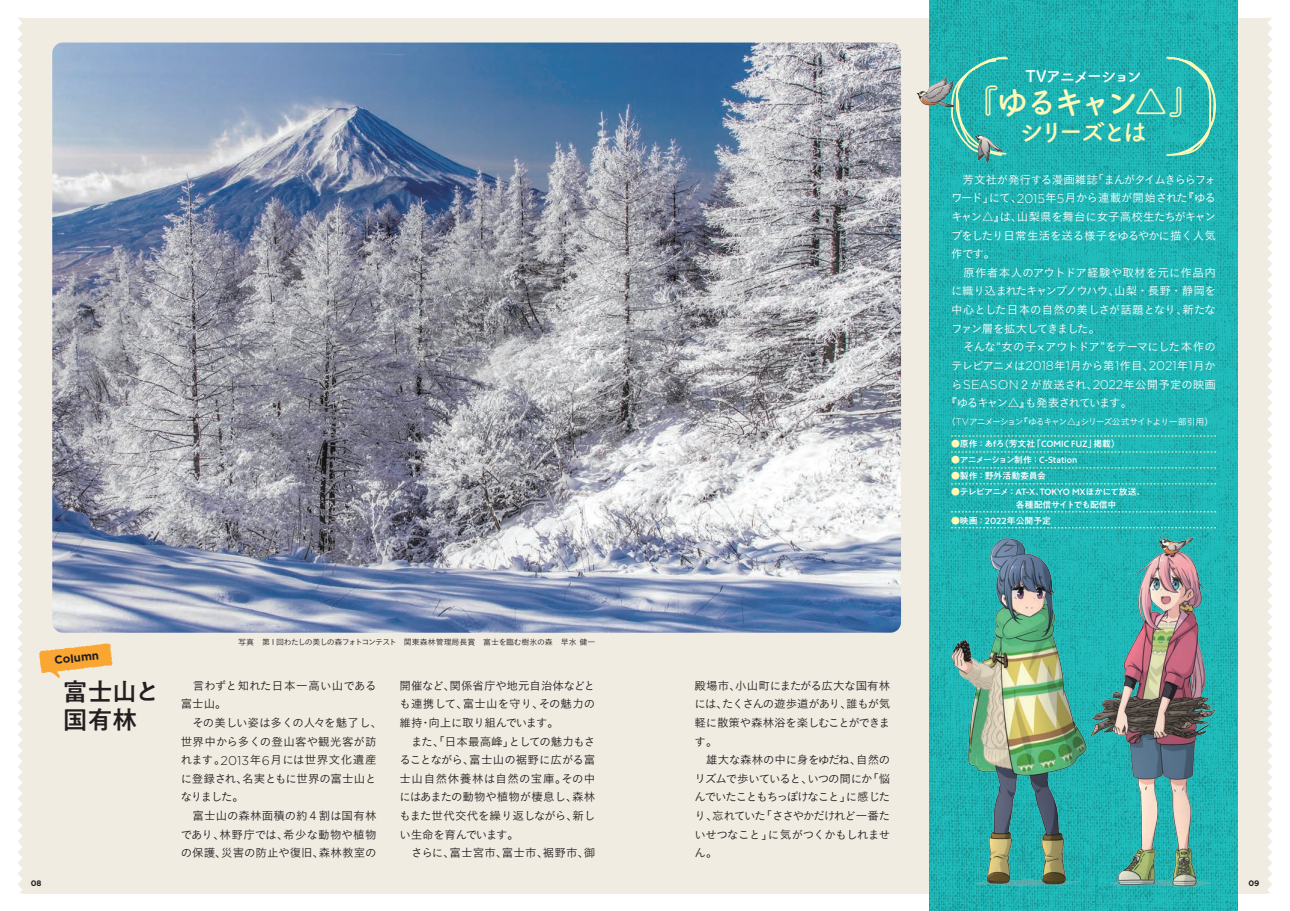
<style>
.page{position:relative;width:1290px;height:911px;background:#fff}
.page>*{position:absolute;margin:0;border:0;box-sizing:border-box;transform-origin:0 0}
.t1{font:33.62px "Tsuku A Rd Gothic Std B";letter-spacing:-.19em;color:#fff9b8}
.t2{font:500 24.75px/28.4px "PA1 Gothic Std";color:#231f20}
.t3{font:24.75px "Tsuku A Rd Gothic Std B";letter-spacing:-.16em;color:#fff9b8}
.t4{font:16px "Tsuku A Rd Gothic Std B";letter-spacing:-.13em;color:#fff}
.t5{font:11.5px/18.6px "Koburina Go Std W3";letter-spacing:-.015em;color:#231f20}
.t6{font:11.5px/18.6px "Koburina Go Std W3";letter-spacing:-.055em;color:#231f20}
.t7{font:11.5px "Koburina Go Std W3";letter-spacing:-.03em;color:#fff}
.t8{font:11.5px "Koburina Go Std W3";letter-spacing:-.125em;color:#fff}
.t9{font:11.5px "Koburina Go Std W3";letter-spacing:-.09em;color:#fff}
.t10{font:11.5px "Koburina Go Std W3";letter-spacing:-.055em;color:#fff}
.t11{font:11.5px "Koburina Go Std W3";letter-spacing:.015em;color:#fff}
.t12{font:11.5px "Koburina Go Std W3";letter-spacing:-.115em;color:#fff}
.t13{font:11.5px "Koburina Go Std W3";letter-spacing:-.11em;color:#fff}
.t14{font:11.5px "Koburina Go Std W3";letter-spacing:-.06em;color:#fff}
.t15{font:11.5px "Koburina Go Std W3";color:#fff}
.t16{font:11.5px "Koburina Go Std W3";letter-spacing:.005em;color:#fff}
.t17{font:700 11.5px "Gotham";color:#231f20}
.t18{font:500 8.88px "PA1 Gothic Std";letter-spacing:-.01em;color:#fff}
.t19{font:500 8.88px/12.4px "PA1 Gothic Std";letter-spacing:-.055em;color:#fff}
.t20{font:8.88px "Koburina Go Std W3";letter-spacing:-.125em;color:#fff}
.t21{font:500 8.88px "PA1 Gothic Std";letter-spacing:-.03em;color:#fff}
.t22{font:8px "Koburina Go Std W3";letter-spacing:-.04em;color:#231f20}
.t23{font:700 8px "Gotham";color:#231f20}
.s1{font-family:"Gotham";font-weight:300;font-size:12.62px}
.s2{font-family:"Gotham";font-weight:300;font-size:9.75px}
.s3{color:#fff9b8}
</style>
<div class="page">
<div style="left:23px;top:18px;width:1244px;height:875px;background:#f1ece2"></div>
<svg style="left:1267px;top:18px;width:5px;height:875px"></svg>
<svg style="left:18px;top:18px;width:5px;height:875px"></svg>
<img style="left:929px;top:0;width:309px;height:911px">
<img style="left:943px;top:517px;width:138px;height:394px">
<img style="left:1081px;top:517px;width:151px;height:394px">
<img style="left:52px;top:43px;width:849px;height:589px">
<svg style="left:951px;top:435px;width:265px;height:1px"></svg>
<svg style="left:951px;top:451px;width:265px;height:1px"></svg>
<svg style="left:951px;top:467px;width:265px;height:1px"></svg>
<svg style="left:39px;top:643px;width:73px;height:35px"></svg>
<svg style="left:950px;top:56px;width:59px;height:101px"></svg>
<img style="left:916px;top:71px;width:92px;height:97px">
<svg style="left:1164px;top:56px;width:53px;height:101px;background:#34b9b3"></svg>
<svg style="left:951px;top:483px;width:265px;height:1px"></svg>
<svg style="left:951px;top:511px;width:265px;height:1px"></svg>
<svg style="left:951px;top:527px;width:265px;height:1px"></svg>
<h3 class="t4" style="left:1025px;top:64px;width:118px">TVアニメーション</h3>
<h1 class="t1" style="left:965px;top:75px;width:237px">『ゆるキャン△』</h1>
<h2 class="t3" style="left:1019px;top:113px;width:130px">シリーズとは</h2>
<p class="t12" style="left:951px;top:171px;width:266px">　芳文社が発行する漫画雑誌「まんがタイムきららフォ</p>
<p class="t10" style="left:951px;top:189px;width:266px">ワード」にて、<span class="s1">2015</span>年<span class="s1">5</span>月から連載が開始された『ゆる</p>
<p class="t7" style="left:951px;top:208px;width:266px">キャン△』は、山梨県を舞台に女子高校生たちがキャン</p>
<p class="t7" style="left:951px;top:227px;width:266px">プをしたり日常生活を送る様子をゆるやかに描く人気</p>
<p class="t7" style="left:951px;top:245px;width:46px">作です。</p>
<p class="t16" style="left:951px;top:264px;width:266px">　原作者本人のアウトドア経験や取材を元に作品内</p>
<p class="t13" style="left:951px;top:282px;width:266px">に織り込まれたキャンプノウハウ、山梨・長野・静岡を</p>
<p class="t15" style="left:951px;top:301px;width:266px">中心とした日本の自然の美しさが話題となり、新たな</p>
<p class="t8" style="left:951px;top:320px;width:151px">ファン層を拡大してきました。</p>
<p class="t14" style="left:951px;top:338px;width:266px">　そんな“女の子×アウトドア”をテーマにした本作の</p>
<p class="t9" style="left:951px;top:357px;width:266px">テレビアニメは<span class="s1">2018</span>年<span class="s1">1</span>月から第<span class="s1">1</span>作目、<span class="s1">2021</span>年<span class="s1">1</span>月か</p>
<p class="t11" style="left:951px;top:375px;width:266px">ら<span class="s1">SEASON</span>２が放送され、<span class="s1">2022</span>年公開予定の映画</p>
<p class="t8" style="left:945px;top:394px;width:188px">『ゆるキャン△』も発表されています。</p>
<p class="t20" style="left:947px;top:415px;width:268px">（<span class="s2">TV</span>アニメーション『ゆるキャン△』シリーズ公式サイトより一部引用）</p>
<p class="t17" style="left:54px;top:652px;width:46px;rotate:-6deg">Column</p>
<h2 class="t2" style="left:63px;top:679px;width:98px">富士山と国有林</h2>
<p class="t22" style="left:238px;top:636px;width:359px">写真　第１回わたしの美しの森フォトコンテスト　関東森林管理局長賞　富士を臨む樹氷の森　早水健一</p>
<p class="t5" style="left:181px;top:676px;width:203px">　言わずと知れた日本一高い山である富士山。<br>　その美しい姿は多くの人々を魅了し、世界中から多くの登山客や観光客が訪れます。<span class="s1">2013</span>年<span class="s1">6</span>月には世界文化遺産に登録され、名実ともに世界の富士山となりました。<br>　富士山の森林面積の約４割は国有林であり、林野庁では、希少な動物や植物の保護、災害の防止や復旧、森林教室の</p>
<p class="t5" style="left:400px;top:676px;width:197px">開催など、関係省庁や地元自治体などとも連携して、富士山を守り、その魅力の維持・向上に取り組んでいます。<br>　また、「日本最高峰」としての魅力もさることながら、富士山の裾野に広がる富士山自然休養林は自然の宝庫。その中にはあまたの動物や植物が棲息し、森林もまた世代交代を繰り返しながら、新しい生命を育んでいます。<br>　さらに、富士宮市、富士市、裾野市、御</p>
<p class="t18" style="left:951px;top:439px;width:170px"><span class="s3">●</span>原作：あfろ（芳文社「COMIC FUZ」掲載）</p>
<p class="t21" style="left:951px;top:455px;width:128px"><span class="s3">●</span>アニメーション制作：C-Station</p>
<p class="t18" style="left:951px;top:470px;width:97px"><span class="s3">●</span>製作：野外活動委員会</p>
<p class="t19" style="left:1016px;top:486px;width:131px;text-indent:-65px"><span class="s3">●</span>テレビアニメ：AT-X、TOKYO МXほかにて放送、各種配信サイトでも配信中</p>
<p class="t18" style="left:951px;top:515px;width:102px"><span class="s3">●</span>映画：2022年公開予定</p>
<p class="t6" style="left:694px;top:676px;width:197px">殿場市、小山町にまたがる広大な国有林には、たくさんの遊歩道があり、誰もが気軽に散策や森林浴を楽しむことができます。<br>　雄大な森林の中に身をゆだね、自然のリズムで歩いていると、いつの間にか「悩んでいたこともちっぽけなこと」に感じたり、忘れていた「ささやかだけれど一番たいせつなこと」に気がつくかもしれません。</p>
<p class="t23" style="left:31px;top:877px;width:12px">08</p>
<p class="t23" style="left:1248px;top:877px;width:13px">09</p>
</div>
